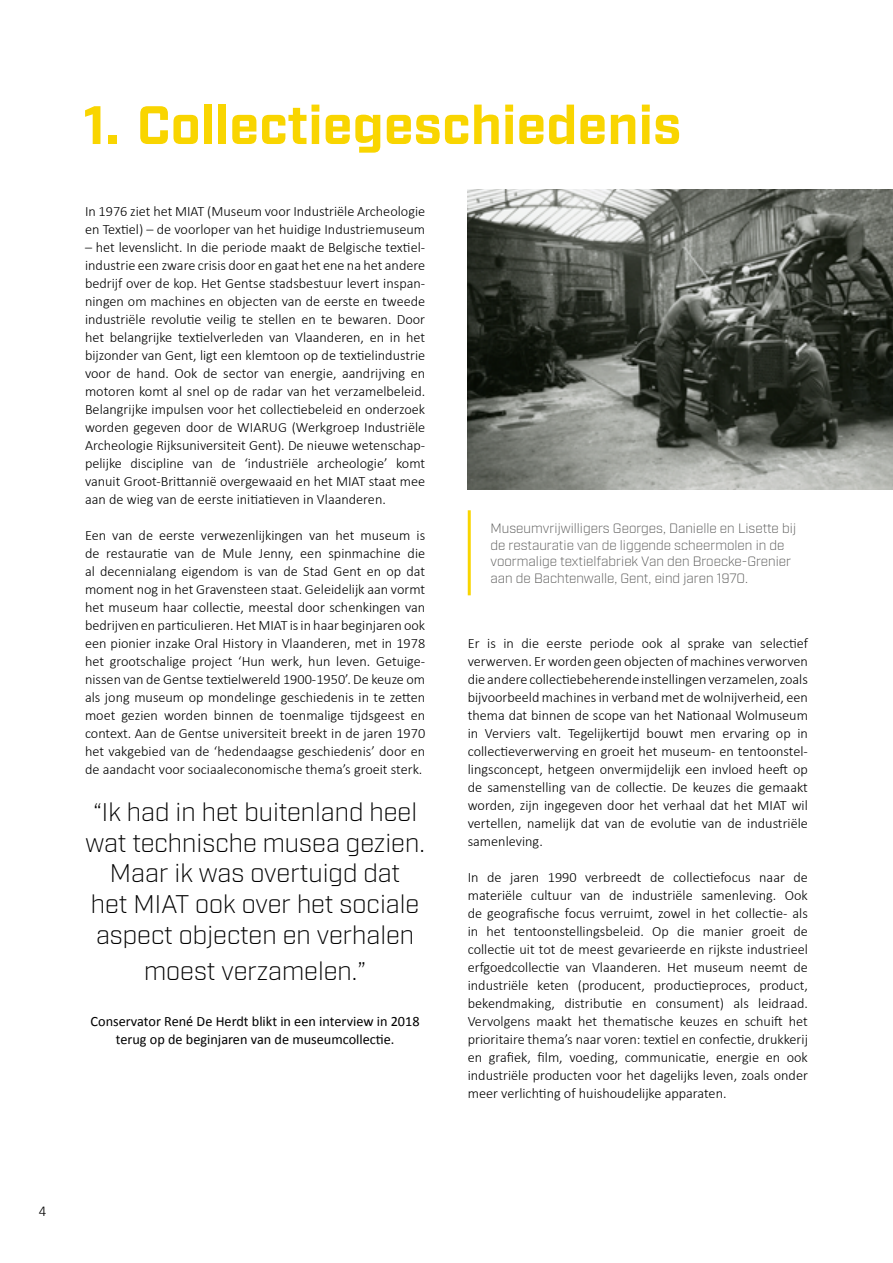
<style>
.page{position:relative;width:893px;height:1263px;background:#fff}
.page>*{position:absolute;margin:0;border:0;box-sizing:border-box;transform-origin:0 0}
.t1{font:700 54px "Industry";color:#f9d500}
.t2{font:300 25.5px/30.6px "Industry";color:#000;text-align:center}
.t3{font:300 15px "Calibri";color:#000}
.t4{font:300 14.25px/18px "Calibri";color:#000;text-align:justify}
.t5{font:14.25px/18px "Calibri";color:#000;text-align:center}
.t6{font:300 13.5px/16.5px "Industry";color:#575756}
</style>
<div class="page">
<img style="left:468px;top:189px;width:425px;height:300px">
<hr style="left:468px;top:510px;width:3px;height:85px;background:#f9d500">
<h1 class="t1" style="left:83px;top:93px;width:600px">1. Collectiegeschiedenis</h1>
<p class="t4" style="left:85px;top:202px;width:342px">In 1976 ziet het MIAT (Museum voor Industriële Archeologie en Textiel) – de voorloper van het huidige Industriemuseum</p>
<p class="t4" style="left:85px;top:238px;width:342px">– het levenslicht. In die periode maakt de Belgische textiel&shy;industrie een zware crisis door en gaat het ene na het andere bedrijf over de kop. Het Gentse stadsbestuur levert inspan&shy;ningen om machines en objecten van de eerste en tweede industriële revolutie veilig te stellen en te bewaren. Door het belangrijke textielverleden van Vlaanderen, en in het bijzonder van Gent, ligt een klemtoon op de textielindustrie voor de hand. Ook de sector van energie, aandrijving en motoren komt al snel op de radar van het verzamelbeleid.<br>Belangrijke impulsen voor het collectiebeleid en onderzoek worden gegeven door de WIARUG (Werkgroep Industriële Archeologie Rijksuniversiteit Gent). De nieuwe wetenschap&shy;pelijke discipline van de ‘industriële archeologie’ komt vanuit Groot-Brittannië overgewaaid en het MIAT staat mee aan de wieg van de eerste initiatieven in Vlaanderen.</p>
<p class="t4" style="left:85px;top:526px;width:342px">Een van de eerste verwezenlijkingen van het museum is de restauratie van de Mule Jenny, een spinmachine die al decennialang eigendom is van de Stad Gent en op dat moment nog in het Gravensteen staat. Geleidelijk aan vormt het museum haar collectie, meestal door schenkingen van bedrijven en particulieren. Het MIAT is in haar beginjaren ook een pionier inzake Oral History in Vlaanderen, met in 1978 het grootschalige project ‘Hun werk, hun leven. Getuige&shy;nissen van de Gentse textielwereld 1900-1950’. De keuze om als jong museum op mondelinge geschiedenis in te zetten moet gezien worden binnen de toenmalige tijdsgeest en context. Aan de Gentse universiteit breekt in de jaren 1970 het vakgebied van de ‘hedendaagse geschiedenis’ door en de aandacht voor sociaaleconomische thema’s groeit sterk.</p>
<h2 class="t2" style="left:85px;top:797px;width:341px">“Ik had in het buitenland heel wat technische musea gezien.<br>Maar ik was overtuigd dat<br>het MIAT ook over het sociale aspect objecten en verhalen</h2>
<h2 class="t2" style="left:144px;top:956px;width:224px">moest verzamelen.”</h2>
<p class="t5" style="left:91px;top:1012px;width:331px">Conservator René De Herdt blikt in een interview in 2018 terug op de beginjaren van de museumcollectie.</p>
<p class="t6" style="left:490px;top:520px;width:307px">Museumvrijwilligers Georges, Danielle en Lisette bij de restauratie van de liggende scheermolen in de voormalige textielfabriek Van den Broecke-Grenier aan de Bachtenwalle, Gent, eind jaren 1970.</p>
<p class="t4" style="left:468px;top:634px;width:342px">Er is in die eerste periode ook al sprake van selectief verwerven. Er worden geen objecten of machines verworven die andere collectiebeherende instellingen verzamelen, zoals bijvoorbeeld machines in verband met de wolnijverheid, een thema dat binnen de scope van het Nationaal Wolmuseum in Verviers valt. Tegelijkertijd bouwt men ervaring op in collectieverwerving en groeit het museum- en tentoonstel&shy;lingsconcept, hetgeen onvermijdelijk een invloed heeft op de samenstelling van de collectie. De keuzes die gemaakt worden, zijn ingegeven door het verhaal dat het MIAT wil vertellen, namelijk dat van de evolutie van de industriële samenleving.</p>
<p class="t4" style="left:468px;top:868px;width:342px">In de jaren 1990 verbreedt de collectiefocus naar de materiële cultuur van de industriële samenleving. Ook de geografische focus verruimt, zowel in het collectie- als in het tentoonstellingsbeleid. Op die manier groeit de collectie uit tot de meest gevarieerde en rijkste industrieel erfgoedcollectie van Vlaanderen. Het museum neemt de industriële keten (producent, productieproces, product, bekendmaking, distributie en consument) als leidraad.<br>Vervolgens maakt het thematische keuzes en schuift het prioritaire thema’s naar voren: textiel en confectie, drukkerij en grafiek, film, voeding, communicatie, energie en ook industriële producten voor het dagelijks leven, zoals onder meer verlichting of huishoudelijke apparaten.</p>
<p class="t3" style="left:39px;top:1201px;width:9px">4</p>
</div>
